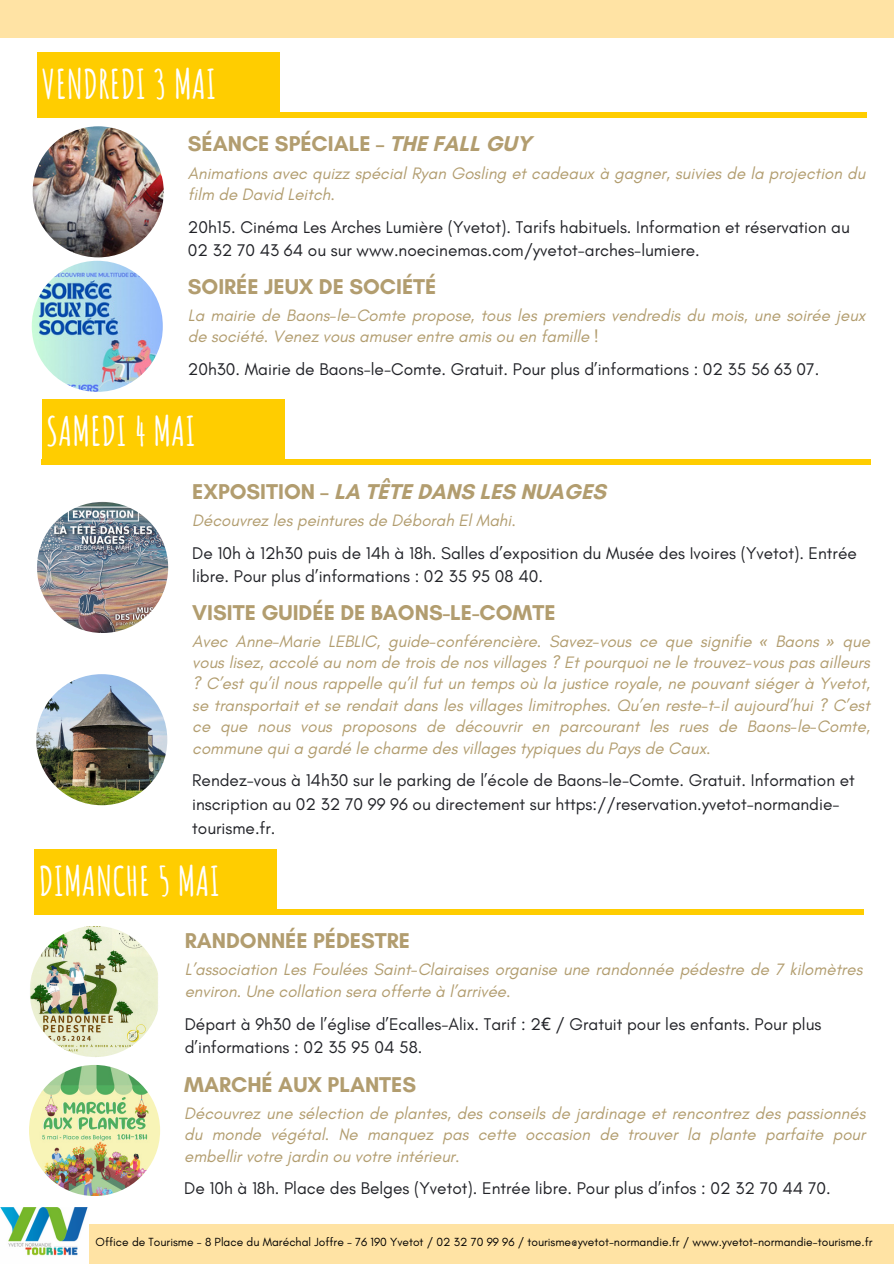
<style>
.page{position:relative;width:894px;height:1264px;background:#fff}
.page>*{position:absolute;margin:0;border:0;box-sizing:border-box;transform-origin:0 0}
.t1{font:700 39.75px "Amatic SC";color:#fff}
.t2{font:700 21.75px "Glacial Indifference";color:#b29d6f}
.t3{font:17.25px/23.7px "Glacial Indifference";color:#212227}
.t4{font:italic 16.8px/21.3px "Glacial Indifference";color:#b29d6f}
.t5{font:12px "Glacial Indifference";color:#000}
.s1{font-family:"Noto Sans"}
</style>
<div class="page">
<div style="left:0;top:1224px;width:893px;height:39px;background:#ffe3a4"></div>
<div style="left:0;top:0;width:893px;height:38px;background:#ffe3a4"></div>
<img style="left:0;top:1207px;width:89px;height:56px">
<div style="left:38px;top:112px;width:828px;height:6px;background:#ffcd00"></div>
<div style="left:38px;top:53px;width:242px;height:62px;background:#ffcd00"></div>
<img style="left:33px;top:126px;width:131px;height:131px;border-radius:50%">
<img style="left:32px;top:261px;width:131px;height:131px;border-radius:50%">
<div style="left:42px;top:459px;width:828px;height:6px;background:#ffcd00"></div>
<div style="left:42px;top:400px;width:243px;height:62px;background:#ffcd00"></div>
<img style="left:37px;top:502px;width:131px;height:131px;border-radius:50%">
<img style="left:36px;top:674px;width:131px;height:131px;border-radius:50%">
<div style="left:34px;top:909px;width:829px;height:5px;background:#ffcd00"></div>
<div style="left:34px;top:849px;width:243px;height:62px;background:#ffcd00"></div>
<img style="left:30px;top:926px;width:131px;height:131px;border-radius:50%">
<img style="left:29px;top:1064px;width:131px;height:131px;border-radius:50%">
<h2 class="t1" style="left:42px;top:59px;width:176px">VENDREDI 3 MAI</h2>
<h3 class="t2" style="left:188px;top:131px;width:345px">SÉANCE SPÉCIALE – THE FALL GUY</h3>
<h3 class="t4" style="left:188px;top:162px;width:679px">Animations avec quizz spécial Ryan Gosling et cadeaux à gagner, suivies de la projection du film de David Leitch.</h3>
<h2 class="t3" style="left:188px;top:215px;width:663px">20h15. Cinéma Les Arches Lumière (Yvetot). Tarifs habituels. Information et réservation au<br>02 32 70 43 64 ou sur www.noecinemas.com/yvetot-arches-lumiere.</h2>
<h3 class="t2" style="left:188px;top:273px;width:250px">SOIRÉE JEUX DE SOCIÉTÉ</h3>
<h1 class="t4" style="left:188px;top:304px;width:679px">La mairie de Baons-le-Comte propose, tous les premiers vendredis du mois, une soirée jeux de société. Venez vous amuser entre amis ou en famille !</h1>
<p class="t3" style="left:188px;top:357px;width:632px">20h30. Mairie de Baons-le-Comte. Gratuit. Pour plus d’informations : 02 35 56 63 07.</p>
<h2 class="t1" style="left:46px;top:406px;width:151px">SAMEDI 4 MAI</h2>
<h3 class="t2" style="left:192px;top:478px;width:415px">EXPOSITION – LA TÊTE DANS LES NUAGES</h3>
<h3 class="t4" style="left:192px;top:509px;width:325px">Découvrez les peintures de Déborah El Mahi.</h3>
<h2 class="t3" style="left:192px;top:540px;width:666px">De 10h à 12h30 puis de 14h à 18h. Salles d’exposition du Musée des Ivoires (Yvetot). Entrée libre. Pour plus d’informations : 02 35 95 08 40.</h2>
<h3 class="t2" style="left:192px;top:599px;width:365px">VISITE GUIDÉE DE BAONS-LE-COMTE</h3>
<h1 class="t4" style="left:192px;top:630px;width:679px;text-align:justify">Avec Anne-Marie LEBLIC, guide-conférencière. Savez-vous ce que signifie <span class="s1">«</span> Baons <span class="s1">»</span> que vous lisez, accolé au nom de trois de nos villages ? Et pourquoi ne le trouvez-vous pas ailleurs ? C’est qu’il nous rappelle qu’il fut un temps où la justice royale, ne pouvant siéger à Yvetot, se transportait et se rendait dans les villages limitrophes. Qu’en reste-t-il aujourd’hui ? C’est ce que nous vous proposons de découvrir en parcourant les rues de Baons-le-Comte, commune qui a gardé le charme des villages typiques du Pays de Caux.</h1>
<p class="t3" style="left:192px;top:768px;width:664px">Rendez-vous à 14h30 sur le parking de l’école de Baons-le-Comte. Gratuit. Information et inscription au 02 32 70 99 96 ou directement sur https://reservation.yvetot-normandie&shy;tourisme.fr.</p>
<h3 class="t1" style="left:39px;top:855px;width:183px">DIMANCHE 5 MAI</h3>
<h3 class="t2" style="left:185px;top:927px;width:227px">RANDONNÉE PÉDESTRE</h3>
<p class="t4" style="left:185px;top:958px;width:679px">L’association Les Foulées Saint-Clairaises organise une randonnée pédestre de 7 kilomètres environ. Une collation sera offerte à l’arrivée.</p>
<h2 class="t3" style="left:185px;top:1011px;width:638px">Départ à 9h30 de l’église d’Ecalles-Alix. Tarif : 2<span class="s1">€</span> / Gratuit pour les enfants. Pour plus d’informations : 02 35 95 04 58.</h2>
<h3 class="t2" style="left:184px;top:1071px;width:233px">MARCHÉ AUX PLANTES</h3>
<p class="t4" style="left:184px;top:1102px;width:682px;text-align:justify">Découvrez une sélection de plantes, des conseils de jardinage et rencontrez des passionnés du monde végétal. Ne manquez pas cette occasion de trouver la plante parfaite pour embellir votre jardin ou votre intérieur.</p>
<p class="t3" style="left:184px;top:1176px;width:648px">De 10h à 18h. Place des Belges (Yvetot). Entrée libre. Pour plus d’infos : 02 32 70 44 70.</p>
<h1 class="t5" style="left:95px;top:1234px;width:778px">Office de Tourisme - 8 Place du Maréchal Joffre - 76 190 Yvetot / 02 32 70 99 96 / tourisme@yvetot-normandie.fr / www.yvetot-normandie-tourisme.fr</h1>
</div>
